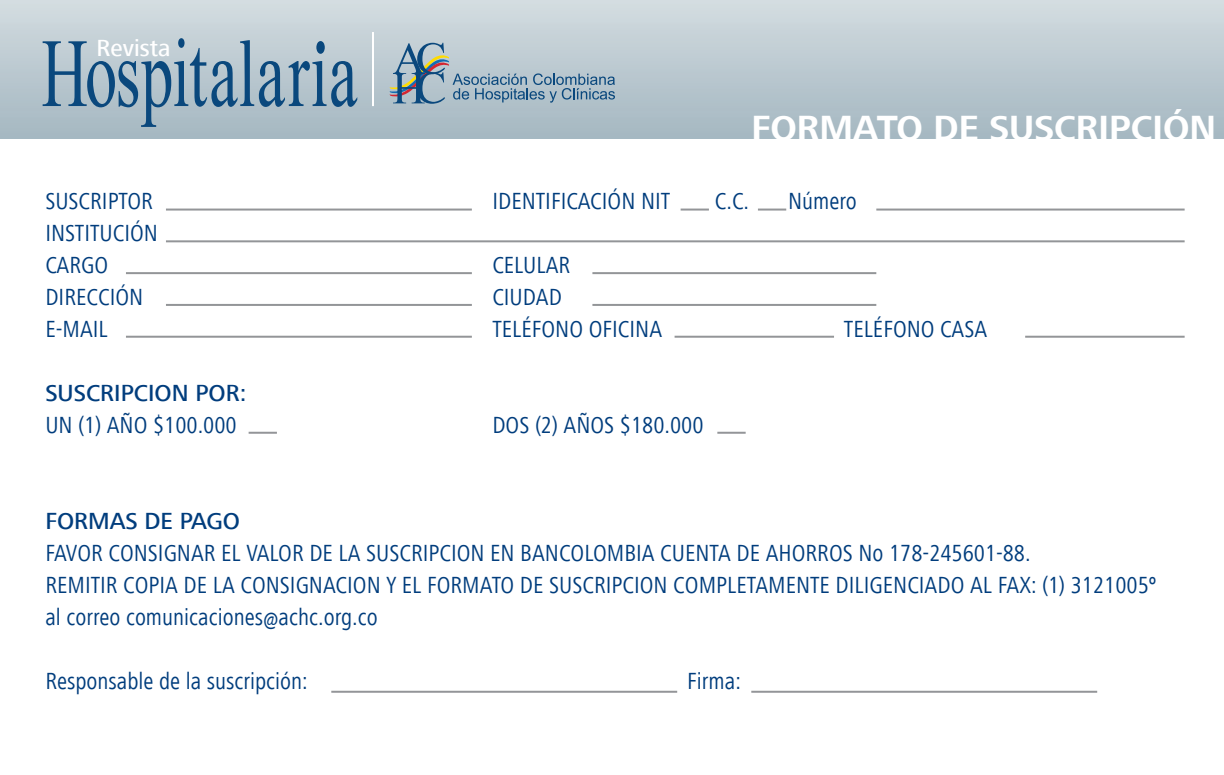
<style>
.page{position:relative;width:1224px;height:775px;background:#fff}
.page>*{position:absolute;margin:0;border:0;box-sizing:border-box;transform-origin:0 0}
.t1{font:700 36px "Frutiger Next LT";color:#fff}
.t2{font:condensed 24px/32px "Frutiger Next LT";color:#013d7d}
.t3{font:500 24px "Frutiger Next LT";color:#013d7d}
.t4{font:500 24px "Frutiger Next LT";color:#fff}
</style>
<div class="page">
<div style="left:0;top:0;width:1224px;height:138px;background:linear-gradient(to bottom,#d3dce0,#a5b7c1)"></div>
<svg style="left:43px;top:38px;width:314px;height:89px;background:#92aabc"></svg>
<svg style="left:390px;top:43px;width:225px;height:61px;background:#a2b5c1"></svg>
<hr style="left:372px;top:32px;width:2px;height:74px;background:#fff">
<hr style="left:126px;top:272px;width:346px;height:2px;background:#939598">
<hr style="left:166px;top:304px;width:306px;height:2px;background:#939598">
<hr style="left:126px;top:335px;width:346px;height:2px;background:#939598">
<hr style="left:331px;top:690px;width:346px;height:2px;background:#939598">
<hr style="left:751px;top:690px;width:346px;height:2px;background:#939598">
<hr style="left:166px;top:240px;width:1019px;height:2px;background:#939598">
<hr style="left:166px;top:208px;width:306px;height:2px;background:#939598">
<hr style="left:876px;top:208px;width:309px;height:2px;background:#939598">
<hr style="left:681px;top:208px;width:28px;height:2px;background:#939598">
<hr style="left:249px;top:431px;width:28px;height:2px;background:#939598">
<hr style="left:717px;top:431px;width:29px;height:2px;background:#939598">
<hr style="left:758px;top:208px;width:28px;height:2px;background:#939598">
<hr style="left:592px;top:272px;width:284px;height:2px;background:#939598">
<hr style="left:592px;top:304px;width:284px;height:2px;background:#939598">
<hr style="left:675px;top:335px;width:159px;height:2px;background:#939598">
<hr style="left:1025px;top:335px;width:160px;height:2px;background:#939598">
<p class="t4" style="left:97px;top:34px;width:75px">Revista</p>
<h1 class="t1" style="left:751px;top:108px;width:466px">FORMATO DE SUSCRIPCIÓN</h1>
<p class="t2" style="left:45px;top:185px;width:109px">SUSCRIPTOR</p>
<p class="t2" style="left:492px;top:185px;width:179px">IDENTIFICACIÓN NIT</p>
<p class="t2" style="left:715px;top:185px;width:36px">C.C.</p>
<p class="t2" style="left:788px;top:185px;width:70px">Número</p>
<p class="t2" style="left:45px;top:217px;width:114px">INSTITUCIÓN<br>CARGO</p>
<p class="t2" style="left:492px;top:249px;width:79px">CELULAR</p>
<p class="t2" style="left:45px;top:281px;width:99px">DIRECCIÓN</p>
<p class="t2" style="left:492px;top:281px;width:71px">CIUDAD</p>
<p class="t2" style="left:45px;top:313px;width:64px">E-MAIL</p>
<p class="t2" style="left:492px;top:313px;width:171px">TELÉFONO OFICINA</p>
<p class="t2" style="left:844px;top:313px;width:145px">TELÉFONO CASA</p>
<p class="t3" style="left:45px;top:379px;width:203px">SUSCRIPCION POR:</p>
<p class="t2" style="left:45px;top:409px;width:193px">UN (1) AÑO $100.000</p>
<p class="t2" style="left:492px;top:409px;width:213px">DOS (2) AÑOS $180.000</p>
<p class="t3" style="left:45px;top:507px;width:196px">FORMAS DE PAGO</p>
<p class="t2" style="left:45px;top:536px;width:1113px">FAVOR CONSIGNAR EL VALOR DE LA SUSCRIPCION EN BANCOLOMBIA CUENTA DE AHORROS No 178-245601-88.<br>REMITIR COPIA DE LA CONSIGNACION Y EL FORMATO DE SUSCRIPCION COMPLETAMENTE DILIGENCIADO AL FAX: (1) 3121005º al correo comunicaciones@achc.org.co</p>
<p class="t2" style="left:45px;top:664px;width:264px">Responsable de la suscripción:</p>
<p class="t2" style="left:687px;top:664px;width:55px">Firma:</p>
</div>
